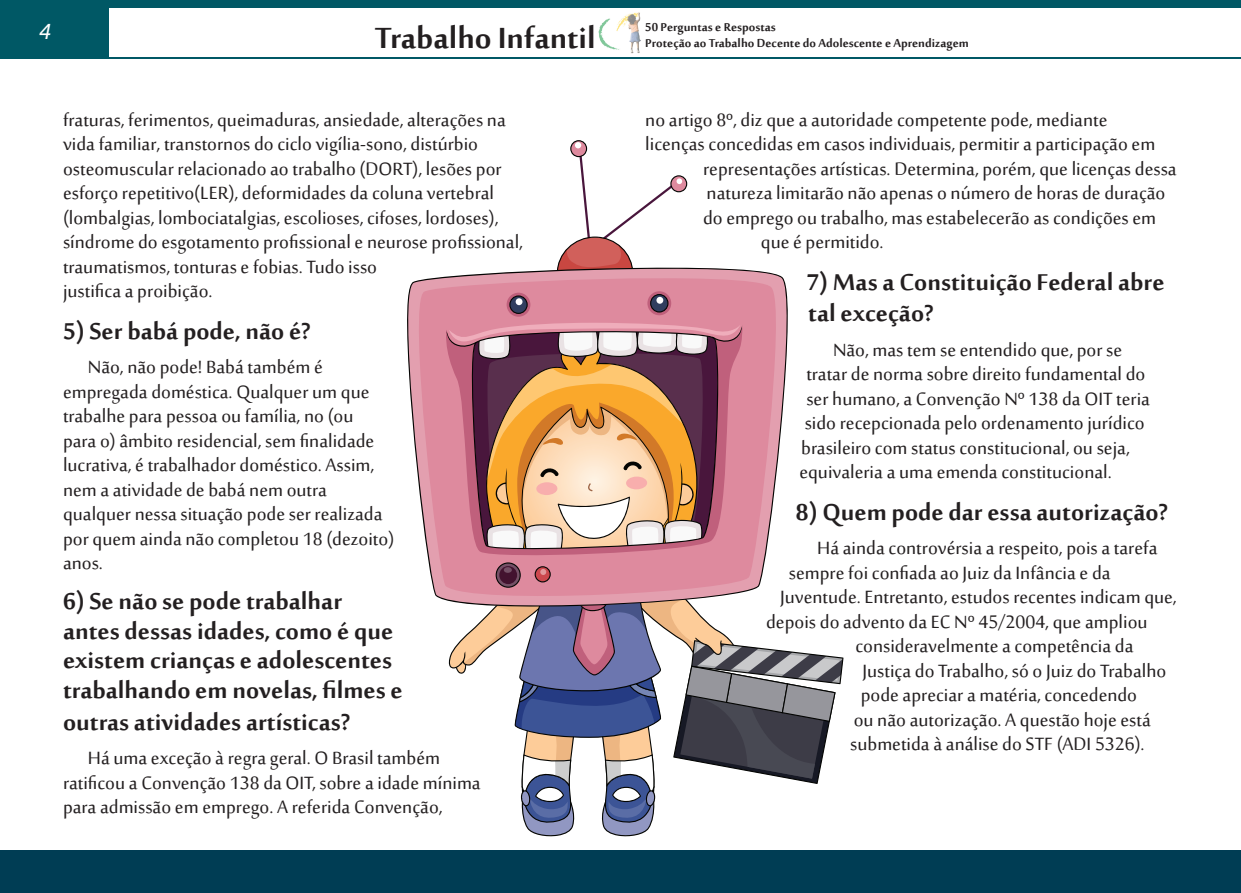
<style>
.page{position:relative;width:1241px;height:893px;background:#fff}
.page>*{position:absolute;margin:0;border:0;box-sizing:border-box;transform-origin:0 0}
.t1{font:700 40.25px "Sakkal Majalla";color:#231f20}
.Pergunta_roxo{font:700 31.5px/30.1px "Sakkal Majalla";color:#231f20}
.resposta_verde{font:24.5px/24.5px "Sakkal Majalla";color:#231f20}
.t2{font:italic 21px "Lucida Sans";color:#fff}
.t3{font:700 15.75px/17px "Sakkal Majalla";color:#231f20}
</style>
<div class="page">
<div style="left:0;top:850px;width:1240px;height:43px;background:#003d54"></div>
<div style="left:0;top:0;width:1240px;height:7px;background:#005865"></div>
<div style="left:0;top:7px;width:108px;height:51px;background:#005865"></div>
<img style="left:598px;top:12px;width:43px;height:41px">
<hr style="left:0;top:57px;width:1240px;height:1px;background:#005865">
<svg style="left:407px;top:267px;width:381px;height:334px;fill:#de8a9e"></svg>
<div style="left:647px;top:291px;width:24px;height:24px;background:#c0607c;border-radius:50%"></div>
<svg style="left:506px;top:293px;width:24px;height:24px"></svg>
<svg style="left:509px;top:295px;width:18px;height:19px"></svg>
<svg style="left:556px;top:140px;width:131px;height:173px"></svg>
<svg style="left:446px;top:323px;width:397px;height:514px"></svg>
<p class="t2" style="left:38px;top:20px;width:15px">4</p>
<h1 class="t1" style="left:375px;top:15px;width:222px">Trabalho Infantil</h1>
<p class="t3" style="left:645px;top:19px;width:325px">50 Perguntas e Respostas<br>Proteção ao Trabalho Decente do Adolescente e Aprendizagem</p>
<p class="resposta_verde" style="left:63px;top:109px;width:461px">fraturas, ferimentos, queimaduras, ansiedade, alterações na vida familiar, transtornos do ciclo vigília-sono, distúrbio osteomuscular relacionado ao trabalho (DORT), lesões por esforço repetitivo(LER), deformidades da coluna vertebral (lombalgias, lombociatalgias, escolioses, cifoses, lordoses), síndrome do esgotamento profissional e neurose profissional, traumatismos, tonturas e fobias. Tudo isso<br>justifica a proibição.</p>
<p class="Pergunta_roxo" style="left:63px;top:318px;width:249px">5) Ser babá pode, não é?</p>
<p class="resposta_verde" style="left:63px;top:356px;width:332px;text-indent:25px">Não, não pode! Babá também é empregada doméstica. Qualquer um que trabalhe para pessoa ou família, no (ou<br>para o) âmbito residencial, sem finalidade lucrativa, é trabalhador doméstico. Assim, nem a atividade de babá nem outra qualquer nessa situação pode ser realizada por quem ainda não completou 18 (dezoito) anos.</p>
<p class="Pergunta_roxo" style="left:63px;top:588px;width:341px">6) Se não se pode trabalhar antes dessas idades, como é que existem crianças e adolescentes trabalhando em novelas, filmes e outras atividades artísticas?</p>
<p class="resposta_verde" style="left:63px;top:747px;width:419px;text-indent:25px">Há uma exceção à regra geral. O Brasil também ratificou a Convenção 138 da OIT, sobre a idade mínima para admissão em emprego. A referida Convenção,</p>
<p class="resposta_verde" style="left:645px;top:109px;width:463px">no artigo 8º, diz que a autoridade competente pode, mediante</p>
<p class="resposta_verde" style="left:645px;top:133px;width:511px">licenças concedidas em casos individuais, permitir a participação em</p>
<p class="resposta_verde" style="left:703px;top:158px;width:475px">representações artísticas. Determina, porém, que licenças dessa</p>
<p class="resposta_verde" style="left:706px;top:182px;width:460px">natureza limitarão não apenas o número de horas de duração</p>
<p class="resposta_verde" style="left:703px;top:207px;width:454px">do emprego ou trabalho, mas estabelecerão as condições em</p>
<p class="resposta_verde" style="left:760px;top:231px;width:124px">que é permitido.</p>
<p class="Pergunta_roxo" style="left:806px;top:268px;width:359px;line-height:31.5px">7) Mas a Constituição Federal abre tal exceção?</p>
<p class="resposta_verde" style="left:799px;top:339px;width:352px;text-indent:34px">Não, mas tem se entendido que, por se tratar de norma sobre direito fundamental do ser humano, a Convenção Nº 138 da OIT teria sido recepcionada pelo ordenamento jurídico brasileiro com status constitucional, ou seja, equivaleria a uma emenda constitucional.</p>
<p class="Pergunta_roxo" style="left:795px;top:499px;width:373px">8) Quem pode dar essa autorização?</p>
<p class="resposta_verde" style="left:817px;top:537px;width:342px">Há ainda controvérsia a respeito, pois a tarefa</p>
<p class="resposta_verde" style="left:788px;top:562px;width:323px">sempre foi confiada ao Juiz da Infância e da</p>
<p class="resposta_verde" style="left:780px;top:586px;width:398px">Juventude. Entretanto, estudos recentes indicam que,</p>
<p class="resposta_verde" style="left:766px;top:611px;width:383px">depois do advento da EC Nº 45/2004, que ampliou</p>
<p class="resposta_verde" style="left:855px;top:635px;width:279px">consideravelmente a competência da</p>
<p class="resposta_verde" style="left:862px;top:660px;width:305px">Justiça do Trabalho, só o Juiz do Trabalho</p>
<p class="resposta_verde" style="left:860px;top:684px;width:278px">pode apreciar a matéria, concedendo</p>
<p class="resposta_verde" style="left:853px;top:709px;width:298px">ou não autorização. A questão hoje está</p>
<p class="resposta_verde" style="left:850px;top:733px;width:296px">submetida à análise do STF (ADI 5326).</p>
</div>
